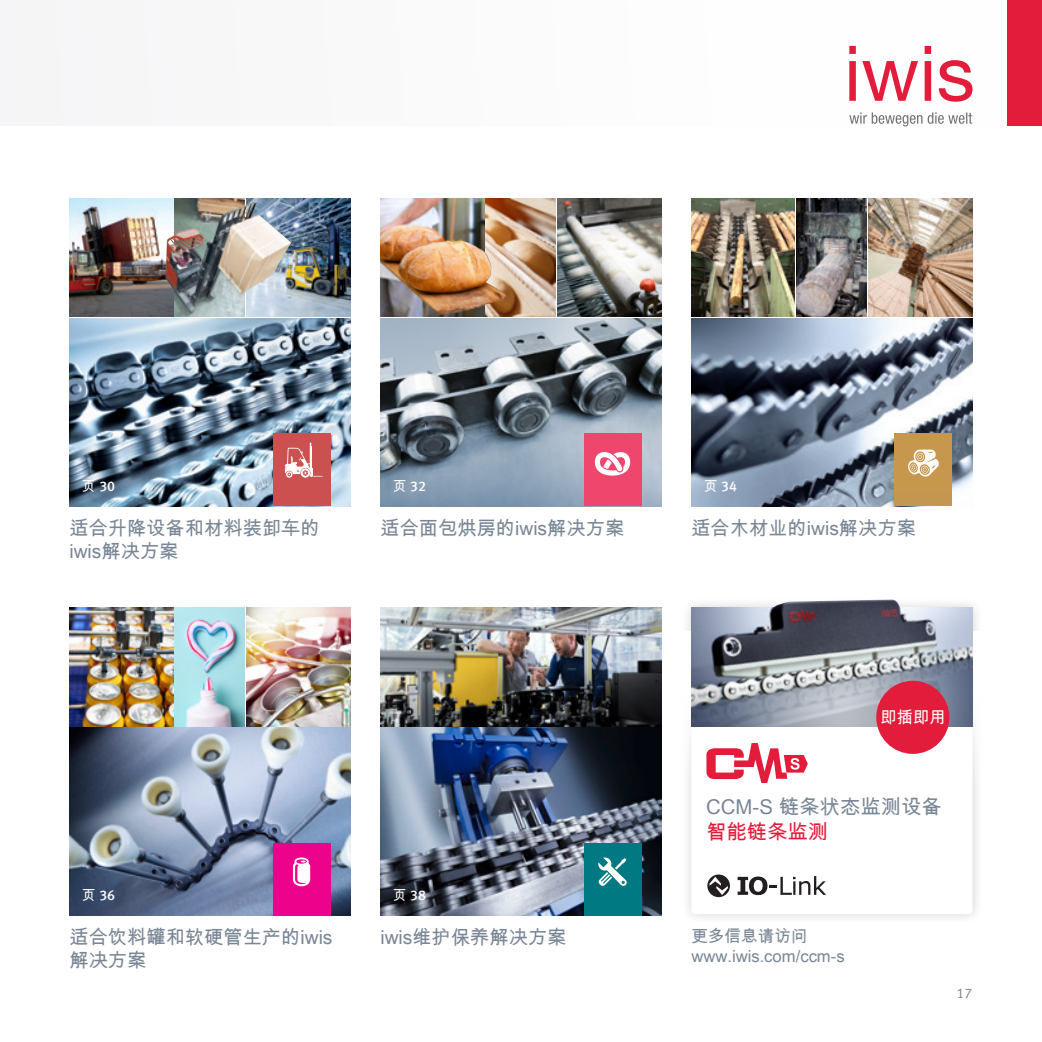
<style>
.page{position:relative;width:1042px;height:1042px;background:#fff}
.page>*{position:absolute;margin:0;border:0;box-sizing:border-box;transform-origin:0 0}
.Aufzählung_DE{font:20.3px/24.5px "Arial Unicode MS";color:#798696}
.Aufzählung_DE-2{font:19.25px/23.1px "Arial Unicode MS";color:#798696}
.Aufzählung_DE-3{font:16.62px/19.9px "Arial Unicode MS";color:#798696}
.HEADLINE{font:16.28px "Arial Unicode MS";color:#fff}
.Aufzählung_DE-4{font:500 14px "Meta OT";color:#fff}
.t1{font:14px "Meta OT";color:#798696}
.s1{font-family:"Arial Unicode MS";font-weight:400}
.s2{color:#e41c3b}
</style>
<div class="page">
<div style="left:681px;top:597px;width:302px;height:328px;background:#f8f8f8"></div>
<div style="left:691px;top:608px;width:281px;height:306px;background:#fff;border-radius:4px"></div>
<div style="left:673px;top:631px;width:317px;height:174px;background:#fff"></div>
<div style="left:0;top:0;width:1042px;height:126px;background:#fbfafb"></div>
<img style="left:175px;top:198px;width:70px;height:119px">
<img style="left:247px;top:198px;width:104px;height:119px">
<img style="left:69px;top:198px;width:104px;height:119px">
<img style="left:165px;top:201px;width:126px;height:112px">
<img style="left:486px;top:198px;width:70px;height:119px">
<img style="left:558px;top:198px;width:103px;height:119px">
<img style="left:380px;top:198px;width:104px;height:119px">
<img style="left:460px;top:242px;width:47px;height:69px">
<img style="left:797px;top:198px;width:175px;height:119px">
<img style="left:691px;top:198px;width:104px;height:119px">
<img style="left:175px;top:608px;width:70px;height:118px">
<img style="left:247px;top:608px;width:104px;height:118px">
<img style="left:69px;top:608px;width:104px;height:118px">
<img style="left:380px;top:608px;width:281px;height:307px">
<img style="left:691px;top:608px;width:281px;height:118px">
<img style="left:752px;top:599px;width:185px;height:81px">
<div style="left:1007px;top:0;width:35px;height:126px;background:#e41c3b"></div>
<svg style="left:849px;top:112px;width:123px;height:14px"></svg>
<svg style="left:849px;top:46px;width:123px;height:56px"></svg>
<img style="left:69px;top:318px;width:282px;height:188px">
<img style="left:69px;top:727px;width:282px;height:188px">
<img style="left:380px;top:318px;width:281px;height:188px">
<img style="left:691px;top:318px;width:281px;height:188px">
<div style="left:273px;top:434px;width:57px;height:72px;background:#cb504f"></div>
<svg style="left:285px;top:443px;width:38px;height:35px"></svg>
<div style="left:273px;top:843px;width:57px;height:72px;background:#ed028c"></div>
<svg style="left:293px;top:857px;width:17px;height:29px"></svg>
<div style="left:584px;top:843px;width:57px;height:72px;background:#007983"></div>
<svg style="left:598px;top:857px;width:29px;height:29px"></svg>
<div style="left:584px;top:434px;width:57px;height:72px;background:#ef466d"></div>
<svg style="left:595px;top:452px;width:35px;height:23px"></svg>
<div style="left:895px;top:434px;width:57px;height:72px;background:#c3974f"></div>
<svg style="left:908px;top:449px;width:31px;height:27px"></svg>
<svg style="left:707px;top:874px;width:23px;height:23px"></svg>
<svg style="left:709px;top:876px;width:19px;height:19px"></svg>
<svg style="left:737px;top:876px;width:89px;height:20px"></svg>
<div style="left:876px;top:681px;width:73px;height:73px;background:#e41c3b;border-radius:50%"></div>
<svg style="left:706px;top:743px;width:102px;height:40px"></svg>
<p class="Aufzählung_DE-4" style="left:82px;top:477px;width:35px"><span class="s1">页</span> 30</p>
<p class="Aufzählung_DE-2" style="left:69px;top:516px;width:252px">适合升降设备和材料装卸车的iwis解决方案</p>
<p class="Aufzählung_DE-4" style="left:393px;top:477px;width:35px"><span class="s1">页</span> 32</p>
<p class="Aufzählung_DE-4" style="left:704px;top:477px;width:35px"><span class="s1">页</span> 34</p>
<p class="Aufzählung_DE-2" style="left:380px;top:516px;width:245px">适合面包烘房的iwis解决方案</p>
<p class="Aufzählung_DE-2" style="left:691px;top:516px;width:226px">适合木材业的iwis解决方案</p>
<p class="Aufzählung_DE-4" style="left:82px;top:887px;width:35px"><span class="s1">页</span> 36</p>
<p class="Aufzählung_DE-4" style="left:393px;top:887px;width:35px"><span class="s1">页</span> 38</p>
<p class="Aufzählung_DE-2" style="left:69px;top:925px;width:265px">适合饮料罐和软硬管生产的iwis解决方案</p>
<p class="Aufzählung_DE-2" style="left:380px;top:925px;width:188px">iwis维护保养解决方案</p>
<p class="HEADLINE" style="left:880px;top:706px;width:67px">即插即用</p>
<p class="Aufzählung_DE" style="left:706px;top:794px;width:237px">CCM-S 链条状态监测设备<span class="s2">智能链条监测</span></p>
<p class="Aufzählung_DE-3" style="left:691px;top:926px;width:155px">更多信息请访问www.iwis.com/ccm-s</p>
<p class="t1" style="left:956px;top:984px;width:17px">17</p>
</div>
